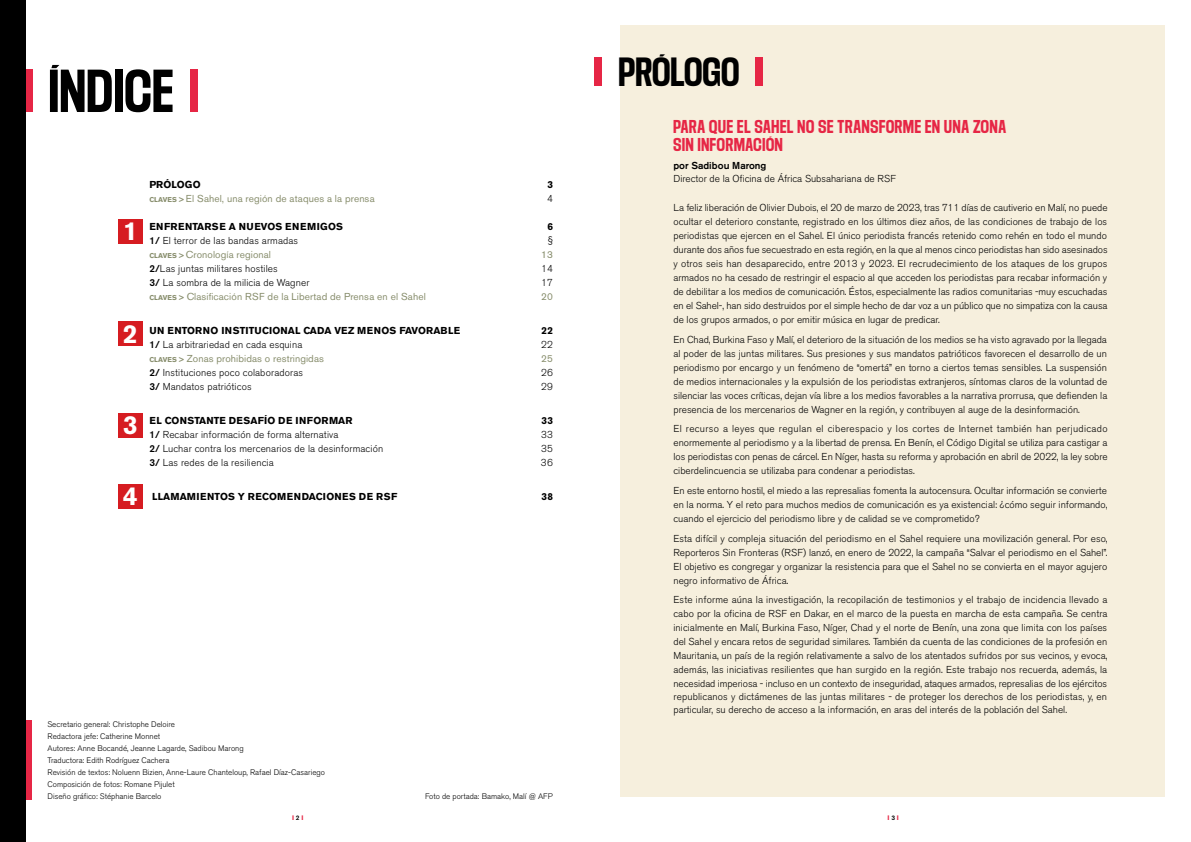
<style>
.page{position:relative;width:1191px;height:842px;background:#fff}
.page>*{position:absolute;margin:0;border:0;box-sizing:border-box;transform-origin:0 0}
.t1{font:700 semi-condensed 52px "Media Sans";letter-spacing:.03em;color:#000}
.t2{font:700 semi-condensed 35px "Media Sans";letter-spacing:.02em;color:#000}
.t3{font:700 25.8px "Akzidenz Grotesk BE";color:#fff}
.t4{font:700 semi-condensed 16px/18px "Media Sans";letter-spacing:.05em;color:#e62645}
.t5{font:300 10px/14px "Akzidenz Grotesk BE";color:#000;text-align:justify}
.t6{font:10px "Akzidenz Grotesk BE";letter-spacing:.01em;color:#888e6d}
.t7{font:700 10px "Akzidenz Grotesk BE";letter-spacing:.01em;color:#000}
.t8{font:700 10px "Akzidenz Grotesk BE";letter-spacing:.05em;color:#000}
.t9{font:500 10px "Akzidenz Grotesk BE";color:#000}
.t10{font:300 8px/12px "Akzidenz Grotesk BE";color:#000}
.t11{font:700 6.5px "Akzidenz Grotesk BE";color:#e62645}
.s1{font-weight:700;font-size:7px}
.s2{font-weight:500}
.s3{font-weight:500;color:#000}
</style>
<div class="page">
<div style="left:25px;top:69px;width:8px;height:43px;background:#e62645"></div>
<div style="left:25px;top:720px;width:7px;height:79px;background:#e62645"></div>
<div style="left:190px;top:69px;width:8px;height:43px;background:#e62645"></div>
<div style="left:0;top:0;width:25px;height:842px;background:#000"></div>
<div style="left:118px;top:219px;width:24px;height:24px;background:#d61c21"></div>
<div style="left:118px;top:322px;width:24px;height:24px;background:#d61c21"></div>
<div style="left:118px;top:413px;width:24px;height:24px;background:#d61c21"></div>
<div style="left:118px;top:484px;width:24px;height:24px;background:#d61c21"></div>
<div style="left:620px;top:26px;width:544px;height:771px;background:#f6efdd"></div>
<div style="left:594px;top:57px;width:8px;height:29px;background:#e62645"></div>
<div style="left:755px;top:57px;width:8px;height:29px;background:#e62645"></div>
<h1 class="t1" style="left:49px;top:61px;width:126px">ÍNDICE</h1>
<h3 class="t3" style="left:123px;top:216px;width:16px">1</h3>
<h3 class="t3" style="left:123px;top:319px;width:16px">2</h3>
<h3 class="t3" style="left:123px;top:410px;width:16px">3</h3>
<h3 class="t3" style="left:123px;top:481px;width:16px">4</h3>
<p class="t7" style="left:149px;top:179px;width:53px">PRÓLOGO</p>
<p class="t7" style="left:547px;top:179px;width:7px">3</p>
<p class="t6" style="left:149px;top:193px;width:227px"><span class="s1">CLAVES &gt;</span> El Sahel, una región de ataques a la prensa</p>
<p class="t5" style="left:547px;top:192px;width:7px">4</p>
<p class="t8" style="left:149px;top:221px;width:195px">ENFRENTARSE A NUEVOS ENEMIGOS</p>
<p class="t7" style="left:547px;top:221px;width:7px">6</p>
<p class="t5" style="left:149px;top:234px;width:150px"><span class="s2">1/</span> El terror de las bandas armadas</p>
<p class="t5" style="left:548px;top:234px;width:7px">§</p>
<p class="t6" style="left:149px;top:249px;width:123px"><span class="s1">CLAVES &gt;</span> Cronología regional</p>
<p class="t6" style="left:541px;top:249px;width:13px">13</p>
<p class="t5" style="left:149px;top:262px;width:130px"><span class="s2">2/</span>Las juntas militares hostiles</p>
<p class="t5" style="left:541px;top:262px;width:13px">14</p>
<p class="t5" style="left:149px;top:276px;width:162px"><span class="s2">3/</span> La sombra de la milicia de Wagner</p>
<p class="t5" style="left:541px;top:276px;width:13px">17</p>
<p class="t6" style="left:149px;top:291px;width:278px"><span class="s1">CLAVES &gt;</span> Clasificación RSF de la Libertad de Prensa en el Sahel</p>
<p class="t6" style="left:541px;top:291px;width:13px">20</p>
<p class="t7" style="left:149px;top:325px;width:312px">UN ENTORNO INSTITUCIONAL CADA VEZ MENOS FAVORABLE</p>
<p class="t7" style="left:541px;top:325px;width:13px">22</p>
<p class="t5" style="left:149px;top:338px;width:155px"><span class="s2">1/</span> La arbitrariedad en cada esquina</p>
<p class="t5" style="left:541px;top:338px;width:13px">22</p>
<p class="t6" style="left:149px;top:353px;width:176px"><span class="s1">CLAVES &gt;</span> Zonas prohibidas o restringidas</p>
<p class="t6" style="left:541px;top:353px;width:13px">25</p>
<p class="t5" style="left:149px;top:366px;width:155px"><span class="s2">2/</span> Instituciones poco colaboradoras</p>
<p class="t5" style="left:541px;top:366px;width:13px">26</p>
<p class="t5" style="left:149px;top:380px;width:104px"><span class="s2">3/</span> Mandatos patrióticos</p>
<p class="t5" style="left:541px;top:380px;width:13px">29</p>
<p class="t7" style="left:149px;top:415px;width:205px">EL CONSTANTE DESAFÍO DE INFORMAR</p>
<p class="t7" style="left:541px;top:415px;width:13px">33</p>
<p class="t5" style="left:149px;top:428px;width:191px"><span class="s2">1/</span> Recabar información de forma alternativa</p>
<p class="t5" style="left:541px;top:428px;width:13px">33</p>
<p class="t5" style="left:149px;top:442px;width:235px"><span class="s2">2/</span> Luchar contra los mercenarios de la desinformación</p>
<p class="t5" style="left:541px;top:442px;width:13px">35</p>
<p class="t5" style="left:149px;top:456px;width:126px"><span class="s2">3/</span> Las redes de la resiliencia</p>
<p class="t5" style="left:541px;top:456px;width:13px">36</p>
<p class="t7" style="left:152px;top:491px;width:247px">LLAMAMIENTOS Y RECOMENDACIONES DE RSF</p>
<p class="t7" style="left:541px;top:491px;width:13px">38</p>
<p class="t10" style="left:47px;top:719px;width:279px">Secretario general: Christophe Deloire<br>Redactora jefe: Catherine Monnet<br>Autores: Anne Bocandé, Jeanne Lagarde, Sadibou Marong<br>Traductora: Edith Rodríguez Cachera<br>Revisión de textos: Noluenn Bizien, Anne-Laure Chanteloup, Rafael Díaz-Casariego Composición de fotos: Romane Pijulet<br>Diseño gráfico: Stéphanie Barcelo</p>
<p class="t10" style="left:425px;top:791px;width:129px">Foto de portada: Bamako, Malí @ AFP</p>
<h2 class="t2" style="left:619px;top:51px;width:122px">PRÓLOGO</h2>
<h3 class="t4" style="left:673px;top:117px;width:334px">PARA QUE EL SAHEL NO SE TRANSFORME EN UNA ZONA<br>SIN INFORMACIÓN</h3>
<p class="t9" style="left:673px;top:160px;width:94px">por Sadibou Marong</p>
<p class="t5" style="left:673px;top:172px;width:224px">Director de la Oficina de África Subsahariana de RSF</p>
<p class="t5" style="left:673px;top:201px;width:436px">La feliz liberación de Olivier Dubois, el 20 de marzo de 2023, tras 711 días de cautiverio en Malí, no puede ocultar el deterioro constante, registrado en los últimos diez años, de las condiciones de trabajo de los periodistas que ejercen en el Sahel. El único periodista francés retenido como rehén en todo el mundo durante dos años fue secuestrado en esta región, en la que al menos cinco periodistas han sido asesinados y otros seis han desaparecido, entre 2013 y 2023. El recrudecimiento de los ataques de los grupos armados no ha cesado de restringir el espacio al que acceden los periodistas para recabar información y de debilitar a los medios de comunicación. Éstos, especialmente las radios comunitarias -muy escuchadas en el Sahel-, han sido destruidos por el simple hecho de dar voz a un público que no simpatiza con la causa de los grupos armados, o por emitir música en lugar de predicar.</p>
<p class="t5" style="left:673px;top:332px;width:435px">En Chad, Burkina Faso y Malí, el deterioro de la situación de los medios se ha visto agravado por la llegada al poder de las juntas militares. Sus presiones y sus mandatos patrióticos favorecen el desarrollo de un periodismo por encargo y un fenómeno de “omertá” en torno a ciertos temas sensibles. La suspensión de medios internacionales y la expulsión de los periodistas extranjeros, síntomas claros de la voluntad de silenciar las voces críticas, dejan vía libre a los medios favorables a la narrativa prorrusa, que defienden la presencia de los mercenarios de Wagner en la región, y contribuyen al auge de la desinformación.</p>
<p class="t5" style="left:673px;top:422px;width:436px">El recurso a leyes que regulan el ciberespacio y los cortes de Internet también han perjudicado enormemente al periodismo y a la libertad de prensa. En Benín, el Código Digital se utiliza para castigar a los periodistas con penas de cárcel. En Níger, hasta su reforma y aprobación en abril de 2022, la ley sobre ciberdelincuencia se utilizaba para condenar a periodistas.</p>
<p class="t5" style="left:673px;top:484px;width:435px">En este entorno hostil, el miedo a las represalias fomenta la autocensura. Ocultar información se convierte en la norma. Y el reto para muchos medios de comunicación es ya existencial: ¿cómo seguir informando, cuando el ejercicio del periodismo libre y de calidad se ve comprometido?</p>
<p class="t5" style="left:673px;top:531px;width:436px">Esta difícil y compleja situación del periodismo en el Sahel requiere una movilización general. Por eso, Reporteros Sin Fronteras (RSF) lanzó, en enero de 2022, la campaña “Salvar el periodismo en el Sahel”.<br>El objetivo es congregar y organizar la resistencia para que el Sahel no se convierta en el mayor agujero negro informativo de África.</p>
<p class="t5" style="left:673px;top:593px;width:435px">Este informe aúna la investigación, la recopilación de testimonios y el trabajo de incidencia llevado a cabo por la oficina de RSF en Dakar, en el marco de la puesta en marcha de esta campaña. Se centra inicialmente en Malí, Burkina Faso, Níger, Chad y el norte de Benín, una zona que limita con los países del Sahel y encara retos de seguridad similares. También da cuenta de las condiciones de la profesión en Mauritania, un país de la región relativamente a salvo de los atentados sufridos por sus vecinos, y evoca, además, las iniciativas resilientes que han surgido en la región. Este trabajo nos recuerda, además, la necesidad imperiosa - incluso en un contexto de inseguridad, ataques armados, represalias de los ejércitos</p>
<p class="t5" style="left:673px;top:690px;width:435px;line-height:13px">republicanos y dictámenes de las juntas militares - de proteger los derechos de los periodistas, y, en particular, su derecho de acceso a la información, en aras del interés de la población del Sahel.</p>
<p class="t11" style="left:292px;top:814px;width:13px">I <span class="s3">2</span> I</p>
<p class="t11" style="left:887px;top:814px;width:13px">I <span class="s3">3</span> I</p>
</div>
